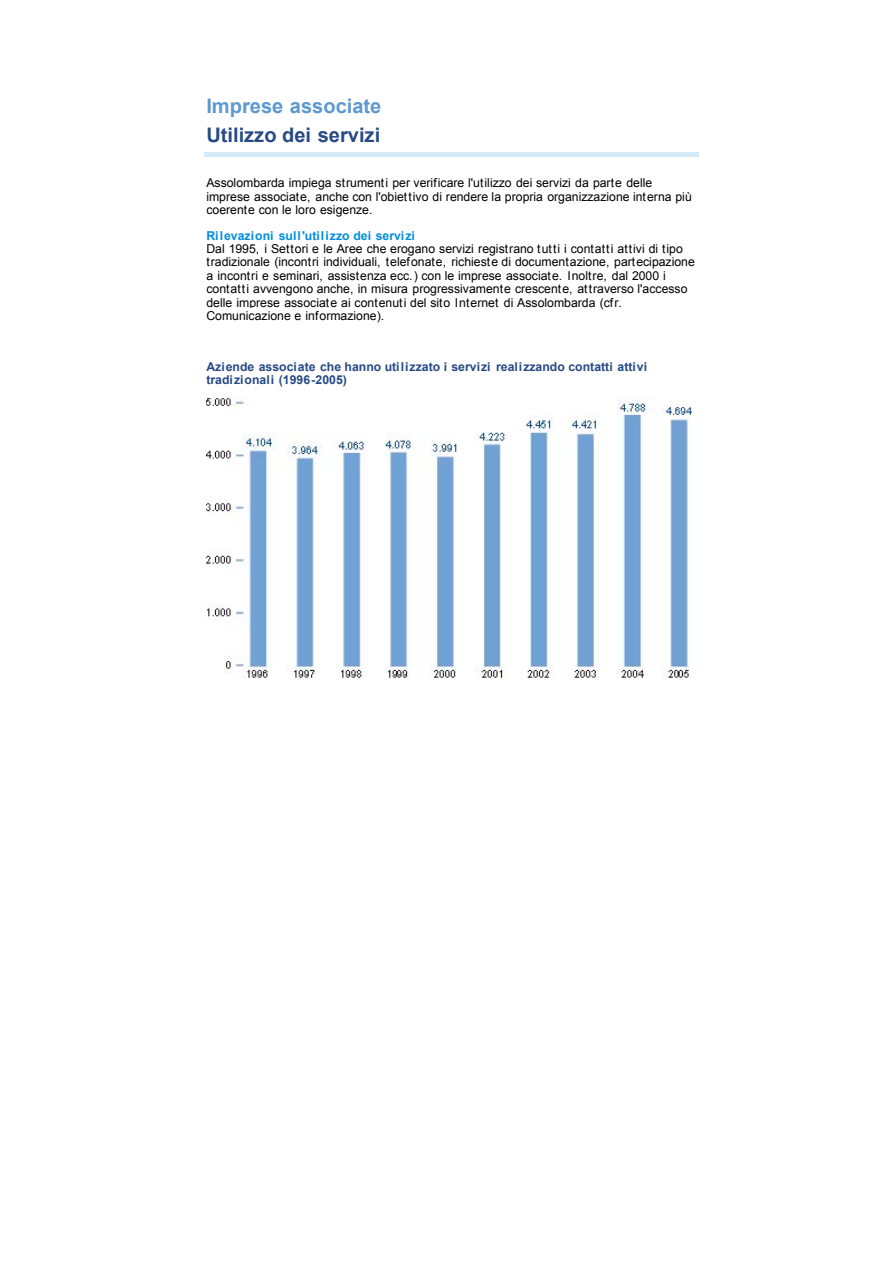
<style>
.page{position:relative;width:893px;height:1263px;background:#fff}
.page>*{position:absolute;margin:0;border:0;box-sizing:border-box;transform-origin:0 0}
.t1{font:700 20.1px "Arial";color:#274a85}
.t2{font:700 20.1px "Arial";color:#5c99d0}
.t3{font:12.3px/13.4px "Arial";color:#000}
.t4{font:700 12.3px/13.4px "Arial";color:#274a85}
.t5{font:700 12.3px "Arial";color:#008ddd}
</style>
<div class="page">
<img style="left:206px;top:398px;width:485px;height:282px">
<h1 class="t2" style="left:206px;top:95px;width:176px">Imprese associate</h1>
<h1 class="t1" style="left:206px;top:124px;width:175px">Utilizzo dei servizi</h1>
<p class="t3" style="left:206px;top:176px;width:487px">Assolombarda impiega strumenti per verificare l'utilizzo dei servizi da parte delle imprese associate, anche con l'obiettivo di rendere la propria organizzazione interna più coerente con le loro esigenze.</p>
<p class="t5" style="left:206px;top:229px;width:210px">Rilevazioni sull'utilizzo dei servizi</p>
<p class="t3" style="left:206px;top:242px;width:490px">Dal 1995, i Settori e le Aree che erogano servizi registrano tutti i contatti attivi di tipo tradizionale (incontri individuali, telefonate, richieste di documentazione, partecipazione a incontri e seminari, assistenza ecc.) con le imprese associate. Inoltre, dal 2000 i contatti avvengono anche, in misura progressivamente crescente, attraverso l'accesso delle imprese associate ai contenuti del sito Internet di Assolombarda (cfr.<br>Comunicazione e informazione).</p>
<p class="t4" style="left:206px;top:360px;width:442px">Aziende associate che hanno utilizzato i servizi realizzando contatti attivi tradizionali (1996-2005)</p>
</div>
